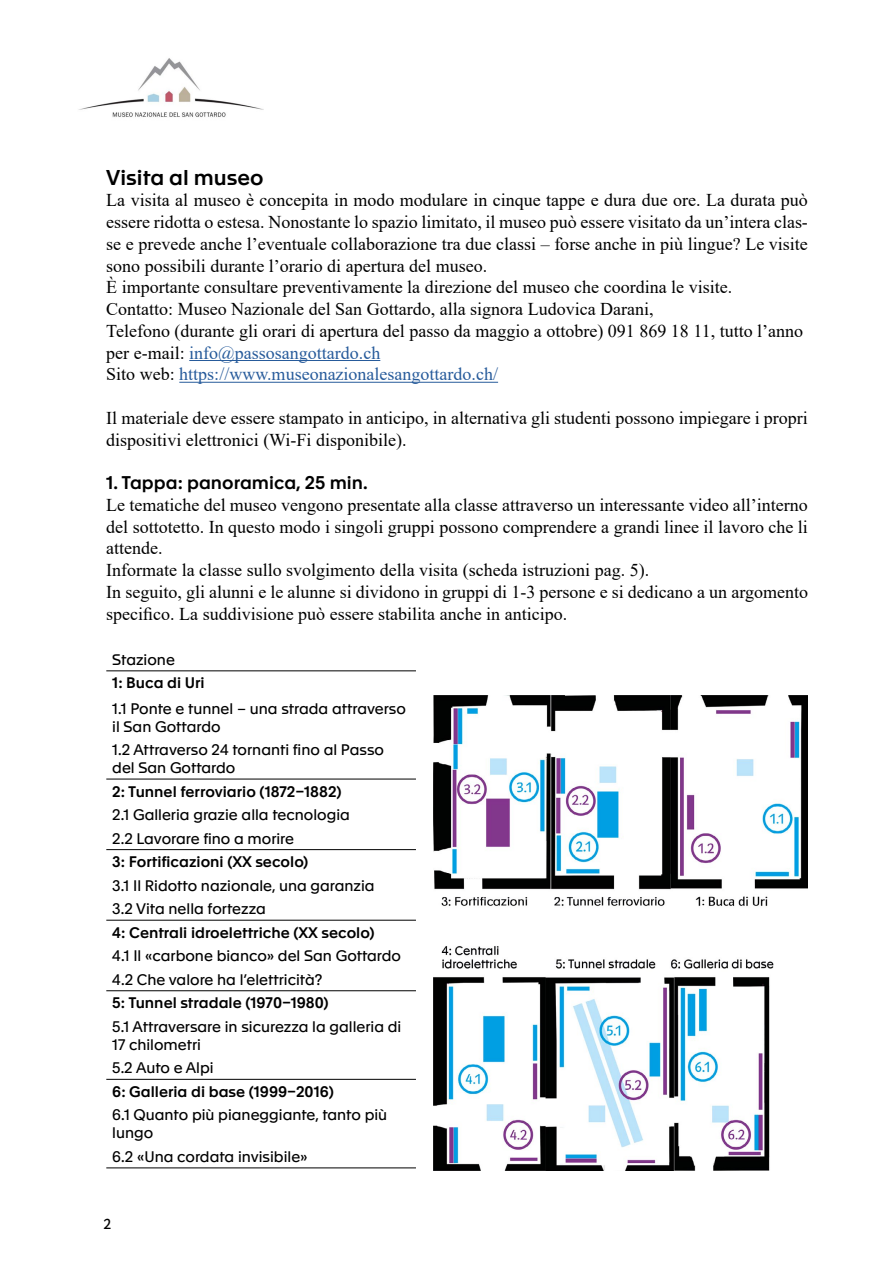
<style>
.page{position:relative;width:893px;height:1263px;background:#fff}
.page>*{position:absolute;margin:0;border:0;box-sizing:border-box;transform-origin:0 0}
.titel_posten_lkomm_a{font:500 21px "Apax";color:#000}
.GS{font:18px/21.8px "Times New Roman";color:#000}
.GS-2{font:18px "Times New Roman";color:#275b9b}
.titel_posten_lkomm_a-2{font:500 18px "Apax";color:#000}
.formularschrift_apax{font:15px/18px "Apax";color:#000}
.formularschrift_apax-2{font:500 15px "Apax";color:#000}
.t1{font:15px "Polo CEF";color:#000}
.s1{color:#275b9b}
.s2{color:#000}
</style>
<div class="page">
<img style="left:78px;top:58px;width:186px;height:59px">
<hr style="left:189px;top:360px;width:191px;height:1px;background:#275b9b">
<hr style="left:179px;top:382px;width:319px;height:1px;background:#275b9b">
<hr style="left:106px;top:670px;width:310px;height:1px;background:#000">
<hr style="left:106px;top:779px;width:310px;height:1px;background:#000">
<hr style="left:106px;top:849px;width:310px;height:1px;background:#000">
<hr style="left:106px;top:990px;width:310px;height:1px;background:#000">
<hr style="left:106px;top:920px;width:310px;height:1px;background:#000">
<hr style="left:106px;top:1079px;width:310px;height:1px;background:#000">
<hr style="left:106px;top:1167px;width:310px;height:1px;background:#000">
<img style="left:434px;top:696px;width:374px;height:475px">
<p class="titel_posten_lkomm_a" style="left:106px;top:162px;width:159px">Visita al museo</p>
<p class="GS" style="left:106px;top:189px;width:703px;text-align:justify">La visita al museo è concepita in modo modulare in cinque tappe e dura due ore. La durata può essere ridotta o estesa. Nonostante lo spazio limitato, il museo può essere visitato da un’intera clas&shy;se e prevede anche l’eventuale collaborazione tra due classi – forse anche in più lingue? Le visite sono possibili durante l’orario di apertura del museo.</p>
<p class="GS" style="left:106px;top:276px;width:627px">È importante consultare preventivamente la direzione del museo che coordina le visite.</p>
<p class="GS" style="left:106px;top:298px;width:549px">Contatto: Museo Nazionale del San Gottardo, alla signora Ludovica Darani,</p>
<p class="GS" style="left:106px;top:319px;width:698px">Telefono (durante gli orari di apertura del passo da maggio a ottobre) 091 869 18 11, tutto l’anno per e-mail: <span class="s1">info@passosangottardo.ch</span></p>
<p class="GS-2" style="left:106px;top:362px;width:393px"><span class="s2">Sito web:</span> https://www.museonazionalesangottardo.ch/</p>
<p class="GS" style="left:106px;top:406px;width:703px">Il materiale deve essere stampato in anticipo, in alternativa gli studenti possono impiegare i propri dispositivi elettronici (Wi-Fi disponibile).</p>
<p class="titel_posten_lkomm_a-2" style="left:106px;top:470px;width:263px">1. Tappa: panoramica, 25 min.</p>
<p class="GS" style="left:106px;top:493px;width:703px;text-align:justify">Le tematiche del museo vengono presentate alla classe attraverso un interessante video all’interno del sottotetto. In questo modo i singoli gruppi possono comprendere a grandi linee il lavoro che li attende.</p>
<p class="GS" style="left:106px;top:559px;width:544px">Informate la classe sullo svolgimento della visita (scheda istruzioni pag. 5).</p>
<p class="GS" style="left:106px;top:580px;width:703px">In seguito, gli alunni e le alunne si dividono in gruppi di 1-3 persone e si dedicano a un argomento specifico. La suddivisione può essere stabilita anche in anticipo.</p>
<p class="formularschrift_apax" style="left:112px;top:650px;width:64px">Stazione</p>
<p class="formularschrift_apax-2" style="left:112px;top:672px;width:94px">1: Buca di Uri</p>
<p class="formularschrift_apax" style="left:112px;top:698px;width:295px">1.1 Ponte e tunnel – una strada attraverso il San Gottardo</p>
<p class="formularschrift_apax" style="left:112px;top:740px;width:273px">1.2 Attraverso 24 tornanti fino al Passo del San Gottardo</p>
<p class="formularschrift_apax-2" style="left:112px;top:780px;width:231px">2: Tunnel ferroviario (1872–1882)</p>
<p class="formularschrift_apax" style="left:112px;top:805px;width:239px">2.1 Galleria grazie alla tecnologia</p>
<p class="formularschrift_apax" style="left:112px;top:828px;width:183px">2.2 Lavorare fino a morire</p>
<p class="formularschrift_apax-2" style="left:112px;top:851px;width:198px">3: Fortificazioni (XX secolo)</p>
<p class="formularschrift_apax" style="left:112px;top:875px;width:264px">3.1 Il Ridotto nazionale, una garanzia</p>
<p class="formularschrift_apax" style="left:112px;top:899px;width:155px">3.2 Vita nella fortezza</p>
<p class="formularschrift_apax-2" style="left:112px;top:921px;width:264px">4: Centrali idroelettriche (XX secolo)</p>
<p class="formularschrift_apax" style="left:112px;top:946px;width:290px">4.1 Il «carbone bianco» del San Gottardo</p>
<p class="formularschrift_apax" style="left:112px;top:969px;width:212px">4.2 Che valore ha l’elettricità?</p>
<p class="formularschrift_apax-2" style="left:112px;top:992px;width:218px">5: Tunnel stradale (1970–1980)</p>
<p class="formularschrift_apax" style="left:112px;top:1016px;width:291px">5.1 Attraversare in sicurezza la galleria di<br>17 chilometri</p>
<p class="formularschrift_apax" style="left:112px;top:1058px;width:103px">5.2 Auto e Alpi</p>
<p class="formularschrift_apax-2" style="left:112px;top:1080px;width:223px">6: Galleria di base (1999–2016)</p>
<p class="formularschrift_apax" style="left:112px;top:1105px;width:276px">6.1 Quanto più pianeggiante, tanto più lungo</p>
<p class="formularschrift_apax" style="left:112px;top:1147px;width:197px">6.2 «Una cordata invisibile»</p>
<p class="t1" style="left:103px;top:1215px;width:9px">2</p>
</div>
